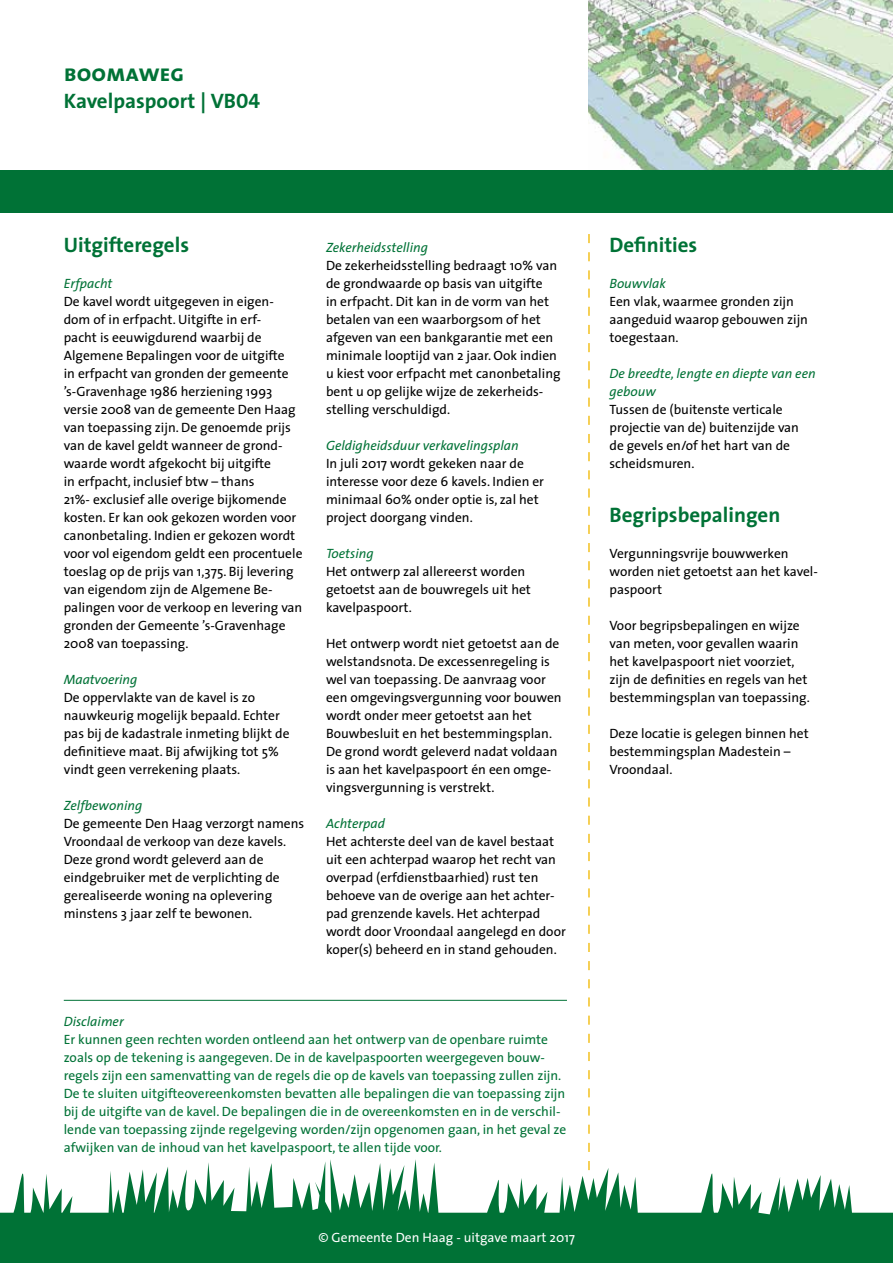
<style>
.page{position:relative;width:893px;height:1263px;background:#fff}
.page>*{position:absolute;margin:0;border:0;box-sizing:border-box;transform-origin:0 0}
.t1{font:24px "The Sans Bold Caps";color:#007236}
.t2{font:700 21px "The Sans";color:#007236}
.t3{font:13.5px/18px "The Sans";color:#000}
.t4{font:13.5px/18px "The Sans";color:#007236}
.t5{font:italic 13.5px/18px "The Sans";color:#007236}
.t6{font:13.5px "The Sans";color:#fff}
.s1{font-family:"The Sans Bold Caps";font-weight:400}
</style>
<div class="page">
<img style="left:588px;top:0;width:305px;height:170px">
<div style="left:0;top:170px;width:893px;height:42px;background:#007236"></div>
<hr style="left:64px;top:1000px;width:503px;height:1px;background:#007236">
<svg style="left:588px;top:234px;width:2px;height:918px"></svg>
<svg style="left:0;top:1159px;width:893px;height:104px;fill:#007236"></svg>
<h1 class="t1" style="left:64px;top:53px;width:122px">boomaweg</h1>
<h2 class="t2" style="left:64px;top:83px;width:198px">Kavelpaspoort | <span class="s1">VB04</span></h2>
<h2 class="t2" style="left:64px;top:227px;width:127px">Uitgifteregels</h2>
<p class="t5" style="left:64px;top:274px;width:50px">Erfpacht</p>
<p class="t3" style="left:64px;top:292px;width:240px">De kavel wordt uitgegeven in eigen&shy;dom of in erfpacht. Uitgifte in erf-<br>pacht is eeuwigdurend waarbij de Algemene Bepalingen voor de uitgifte<br>in erfpacht van gronden der gemeente ’s-Gravenhage 1986 herziening 1993 versie 2008 van de gemeente Den Haag van toepassing zijn. De genoemde prijs van de kavel geldt wanneer de grond&shy;waarde wordt afgekocht bij uitgifte<br>in erfpacht, inclusief btw – thans<br>21%- exclusief alle overige bijkomende kosten. Er kan ook gekozen worden voor canonbetaling. Indien er gekozen wordt voor vol eigendom geldt een procentuele toeslag op de prijs van 1,375. Bij levering van eigendom zijn de Algemene Be&shy;palingen voor de verkoop en levering van gronden der Gemeente ’s-Gravenhage 2008 van toepassing.</p>
<p class="t5" style="left:64px;top:670px;width:75px">Maatvoering</p>
<p class="t3" style="left:64px;top:688px;width:227px">De oppervlakte van de kavel is zo nauwkeurig mogelijk bepaald. Echter pas bij de kadastrale inmeting blijkt de definitieve maat. Bij afwijking tot 5% vindt geen verrekening plaats.</p>
<p class="t5" style="left:64px;top:796px;width:80px">Zelfbewoning</p>
<p class="t3" style="left:64px;top:814px;width:242px">De gemeente Den Haag verzorgt namens Vroondaal de verkoop van deze kavels.<br>Deze grond wordt geleverd aan de eindgebruiker met de verplichting de gerealiseerde woning na oplevering minstens 3 jaar zelf te bewonen.</p>
<p class="t5" style="left:326px;top:238px;width:103px">Zekerheidsstelling</p>
<p class="t3" style="left:326px;top:256px;width:236px">De zekerheidsstelling bedraagt 10% van de grondwaarde op basis van uitgifte<br>in erfpacht. Dit kan in de vorm van het betalen van een waarborgsom of het afgeven van een bankgarantie met een minimale looptijd van 2 jaar. Ook indien u kiest voor erfpacht met canonbetaling bent u op gelijke wijze de zekerheids&shy;stelling verschuldigd.</p>
<p class="t5" style="left:326px;top:436px;width:194px">Geldigheidsduur verkavelingsplan</p>
<p class="t3" style="left:326px;top:454px;width:220px">In juli 2017 wordt gekeken naar de interesse voor deze 6 kavels. Indien er minimaal 60% onder optie is, zal het project doorgang vinden.</p>
<p class="t5" style="left:326px;top:544px;width:49px">Toetsing</p>
<p class="t3" style="left:326px;top:562px;width:206px">Het ontwerp zal allereerst worden getoetst aan de bouwregels uit het kavelpaspoort.</p>
<p class="t3" style="left:326px;top:634px;width:237px">Het ontwerp wordt niet getoetst aan de welstandsnota. De excessenregeling is wel van toepassing. De aanvraag voor een omgevingsvergunning voor bouwen wordt onder meer getoetst aan het Bouwbesluit en het bestemmingsplan.<br>De grond wordt geleverd nadat voldaan is aan het kavelpaspoort én een omge&shy;vingsvergunning is verstrekt.</p>
<p class="t5" style="left:326px;top:814px;width:61px">Achterpad</p>
<p class="t3" style="left:326px;top:832px;width:241px">Het achterste deel van de kavel bestaat uit een achterpad waarop het recht van overpad (erfdienstbaarhied) rust ten behoeve van de overige aan het achter&shy;pad grenzende kavels. Het achterpad wordt door Vroondaal aangelegd en door koper(s) beheerd en in stand gehouden.</p>
<p class="t5" style="left:64px;top:1012px;width:61px">Disclaimer</p>
<p class="t4" style="left:64px;top:1030px;width:504px">Er kunnen geen rechten worden ontleend aan het ontwerp van de openbare ruimte zoals op de tekening is aangegeven. De in de kavelpaspoorten weergegeven bouw&shy;regels zijn een samenvatting van de regels die op de kavels van toepassing zullen zijn.<br>De te sluiten uitgifteovereenkomsten bevatten alle bepalingen die van toepassing zijn bij de uitgifte van de kavel. De bepalingen die in de overeenkomsten en in de verschil&shy;lende van toepassing zijnde regelgeving worden/zijn opgenomen gaan, in het geval ze afwijken van de inhoud van het kavelpaspoort, te allen tijde voor.</p>
<p class="t6" style="left:318px;top:1226px;width:258px">© Gemeente Den Haag - uitgave maart 2017</p>
<h2 class="t2" style="left:609px;top:227px;width:89px">Definities</h2>
<p class="t5" style="left:609px;top:274px;width:58px">Bouwvlak</p>
<p class="t3" style="left:609px;top:292px;width:200px">Een vlak, waarmee gronden zijn aangeduid waarop gebouwen zijn toegestaan.</p>
<p class="t5" style="left:609px;top:364px;width:208px">De breedte, lengte en diepte van een gebouw</p>
<p class="t3" style="left:609px;top:400px;width:191px">Tussen de (buitenste verticale projectie van de) buitenzijde van de gevels en/of het hart van de scheidsmuren.</p>
<h2 class="t2" style="left:609px;top:497px;width:172px">Begripsbepalingen</h2>
<p class="t3" style="left:609px;top:544px;width:210px">Vergunningsvrije bouwwerken worden niet getoetst aan het kavel&shy;paspoort</p>
<p class="t3" style="left:609px;top:616px;width:202px">Voor begripsbepalingen en wijze van meten, voor gevallen waarin het kavelpaspoort niet voorziet, zijn de definities en regels van het bestemmingsplan van toepassing.</p>
<p class="t3" style="left:609px;top:724px;width:201px">Deze locatie is gelegen binnen het bestemmingsplan Madestein –<br>Vroondaal.</p>
</div>
